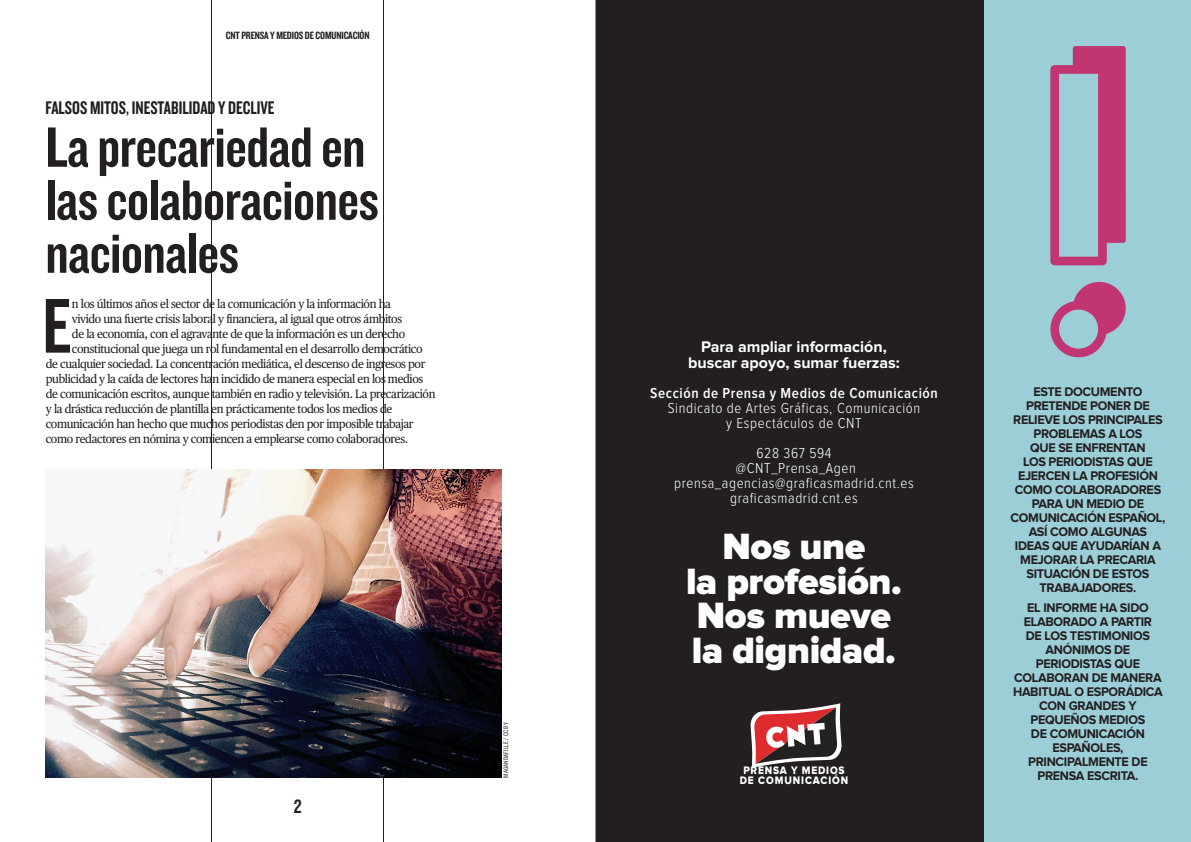
<style>
.page{position:relative;width:1191px;height:842px;background:#fff}
.page>*{position:absolute;margin:0;border:0;box-sizing:border-box;transform-origin:0 0}
.Primer_Párrafo_Texto{font:74.3px "Trade Gothic LT Std Bd Cn 20";color:#231f20;scale:.94 1}
.TITULAR{font:59px/53px "Knockout HTF49 Liteweight";letter-spacing:-.01em;color:#231f20;scale:1.04 1}
.RECUADRO_texto{font:900 37.9px/34.5px "Proxima Nova";letter-spacing:-.01em;color:#fff;text-align:center}
.t1{font:20px "Knockout HTF49 Liteweight";color:#231f20}
.TITULAR-2{font:19px "Knockout HTF49 Liteweight";color:#231f20;scale:.92 1}
.t2{font:700 16px/16px "Proxima Nova";color:#fff;text-align:center}
.t3{font:300 15px/15px "Proxima Nova Cond";letter-spacing:.04em;color:#fff;text-align:center}
.t4{font:600 15px "Proxima Nova Cond";letter-spacing:.04em;color:#fff}
.Texto_reuadroOK_SIN{font:700 13px/14px "Proxima Nova";letter-spacing:-.025em;color:#231f20;text-align:center}
.Primer_Párrafo_Texto-2{font:12px "Publico Text";letter-spacing:-.03em;color:#231f20;scale:.94 1}
.PAGINACIÓN_NUMERO{font:11.3px/9.5px "Proxima Nova Extrabld";letter-spacing:.08em;color:#fff;text-align:center;scale:.89 1}
.t5{font:11px "Knockout HTF49 Liteweight";letter-spacing:-.01em;color:#231f20}
.t6{font:7px "Knockout HTF30 Junior Welterwt";letter-spacing:.02em;color:#231f20;scale:.88 1}
</style>
<div class="page">
<hr style="left:211px;top:0;width:1px;height:842px;background:#231f20">
<hr style="left:383px;top:0;width:1px;height:842px;background:#231f20">
<img style="left:45px;top:469px;width:456px;height:309px">
<div style="left:595px;top:0;width:390px;height:842px;background:#231f20"></div>
<div style="left:985px;top:0;width:206px;height:842px;background:#9cced8"></div>
<svg style="left:750px;top:703px;width:91px;height:65px"></svg>
<svg style="left:1050px;top:281px;width:76px;height:76px"></svg>
<svg style="left:1050px;top:46px;width:75px;height:219px"></svg>
<p class="t5" style="left:226px;top:29px;width:145px">CNT PRENSA Y MEDIOS DE COMUNICACIÓN</p>
<p class="TITULAR-2" style="left:45px;top:98px;width:251px">FALSOS MITOS, INESTABILIDAD Y DECLIVE</p>
<p class="TITULAR" style="left:45px;top:122px;width:322px">La precariedad en las colaboraciones nacionales</p>
<p class="Primer_Párrafo_Texto" style="left:42px;top:281px;width:35px">E</p>
<p class="Primer_Párrafo_Texto-2" style="left:72px;top:294px;width:341px">n los últimos años el sector de la comunicación y la información ha</p>
<p class="Primer_Párrafo_Texto-2" style="left:72px;top:309px;width:353px">vivido una fuerte crisis laboral y financiera, al igual que otros ámbitos</p>
<p class="Primer_Párrafo_Texto-2" style="left:72px;top:324px;width:356px">de la economía, con el agravante de que la información es un derecho</p>
<p class="Primer_Párrafo_Texto-2" style="left:72px;top:339px;width:374px">constitucional que juega un rol fundamental en el desarrollo democrático</p>
<p class="Primer_Párrafo_Texto-2" style="left:46px;top:354px;width:405px">de cualquier sociedad. La concentración mediática, el descenso de ingresos por</p>
<p class="Primer_Párrafo_Texto-2" style="left:46px;top:369px;width:403px">publicidad y la caída de lectores han incidido de manera especial en los medios</p>
<p class="Primer_Párrafo_Texto-2" style="left:46px;top:384px;width:416px">de comunicación escritos, aunque también en radio y televisión. La precarización</p>
<p class="Primer_Párrafo_Texto-2" style="left:46px;top:399px;width:370px">y la drástica reducción de plantilla en prácticamente todos los medios de</p>
<p class="Primer_Párrafo_Texto-2" style="left:46px;top:414px;width:393px">comunicación han hecho que muchos periodistas den por imposible trabajar</p>
<p class="Primer_Párrafo_Texto-2" style="left:46px;top:429px;width:387px">como redactores en nómina y comiencen a emplearse como colaboradores.</p>
<h3 class="t1" style="left:294px;top:796px;width:9px">2</h3>
<p class="t6" style="left:502px;top:778px;width:64px;rotate:-90deg">MAGANDAFILLE / CC BY</p>
<p class="t2" style="left:688px;top:339px;width:213px">Para ampliar información, buscar apoyo, sumar fuerzas:</p>
<p class="t4" style="left:650px;top:386px;width:289px">Sección de Prensa y Medios de Comunicación</p>
<p class="t3" style="left:668px;top:401px;width:254px">Sindicato de Artes Gráficas, Comunicación y Espectáculos de CNT</p>
<p class="t3" style="left:756px;top:446px;width:76px">628 367 594</p>
<p class="t3" style="left:736px;top:461px;width:121px">@CNT_Prensa_Agen</p>
<p class="t3" style="left:674px;top:476px;width:241px">prensa_agencias@graficasmadrid.cnt.es</p>
<p class="t3" style="left:730px;top:491px;width:129px">graficasmadrid.cnt.es</p>
<p class="RECUADRO_texto" style="left:686px;top:531px;width:217px">Nos une<br>la profesión.</p>
<p class="RECUADRO_texto" style="left:692px;top:600px;width:205px;text-align:left">Nos mueve la dignidad.</p>
<p class="PAGINACIÓN_NUMERO" style="left:739px;top:766px;width:123px">PRENSA Y MEDIOS<br>DE COMUNICACIÓN</p>
<p class="Texto_reuadroOK_SIN" style="left:1010px;top:385px;width:156px">ESTE DOCUMENTO<br>PRETENDE PONER DE<br>RELIEVE LOS PRINCIPALES<br>PROBLEMAS A LOS<br>QUE SE ENFRENTAN<br>LOS PERIODISTAS QUE<br>EJERCEN LA PROFESIÓN<br>COMO COLABORADORES<br>PARA UN MEDIO DE<br>COMUNICACIÓN ESPAÑOL,<br>ASÍ COMO ALGUNAS<br>IDEAS QUE AYUDARÍAN A<br>MEJORAR LA PRECARIA<br>SITUACIÓN DE ESTOS<br>TRABAJADORES.</p>
<p class="Texto_reuadroOK_SIN" style="left:1013px;top:601px;width:151px">EL INFORME HA SIDO<br>ELABORADO A PARTIR<br>DE LOS TESTIMONIOS<br>ANÓNIMOS DE<br>PERIODISTAS QUE<br>COLABORAN DE MANERA<br>HABITUAL O ESPORÁDICA<br>CON GRANDES Y<br>PEQUEÑOS MEDIOS<br>DE COMUNICACIÓN<br>ESPAÑOLES,<br>PRINCIPALMENTE DE</p>
<p class="Texto_reuadroOK_SIN" style="left:1037px;top:769px;width:102px">PRENSA ESCRITA.</p>
</div>
